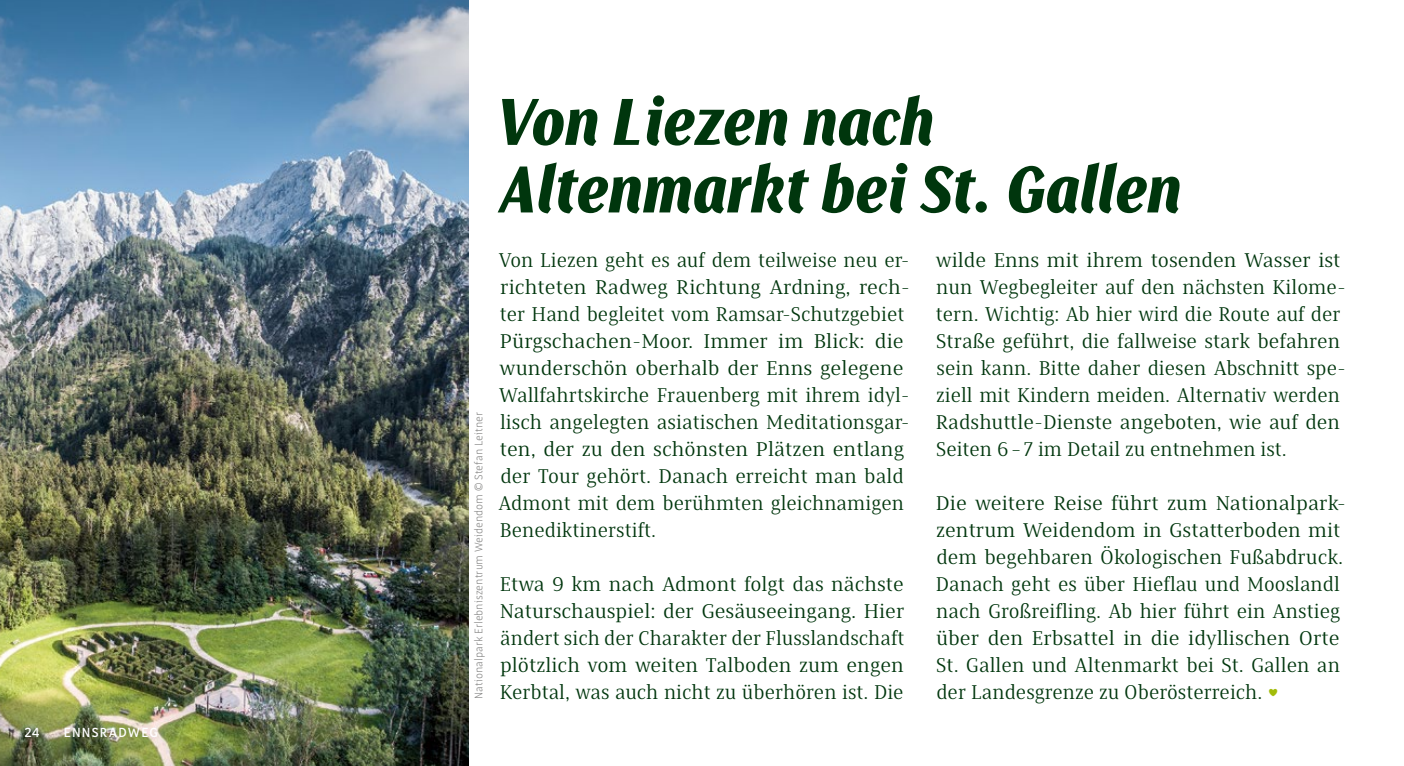
<style>
.page{position:relative;width:1404px;height:766px;background:#fff}
.page>*{position:absolute;margin:0;border:0;box-sizing:border-box;transform-origin:0 0}
.t1{font:italic 900 67.5px/67.5px "Saya Semi Sans FY";color:#00360d}
.t2{font:20.25px/27px "Saya Serif FY";color:#00360d}
.t3{font:20.25px/27px "Saya Serif FY";color:#00360d;scale:1.04 1}
.t4{font:20.25px/27px "Saya Serif FY";color:#00360d;scale:1.05 1}
.t5{font:500 13.5px "Saya FY";letter-spacing:.09em;color:#fff}
.t6{font:300 11.25px "Saya FY";color:#878786}
.s1{color:#a2bc09}
</style>
<div class="page">
<img style="left:0;top:0;width:468px;height:765px">
<p class="t5" style="left:25px;top:724px;width:17px">24</p>
<p class="t5" style="left:64px;top:724px;width:96px">ENNSRADWEG</p>
<p class="t6" style="left:472px;top:698px;width:288px;rotate:-90deg">Nationalpark Erlebniszentrum Weidendom © Stefan Leitner</p>
<h1 class="t1" style="left:496px;top:86px;width:687px">Von Liezen nach<br>Altenmarkt bei St. Gallen</h1>
<p class="t2" style="left:498px;top:246px;width:413px">Von Liezen geht es auf dem teilweise neu er&shy;richteten Radweg Richtung Ardning, rech&shy;ter Hand begleitet vom Ramsar-Schutzgebiet Pürgschachen-Moor. Immer im Blick: die wunderschön oberhalb der Enns gelegene Wallfahrtskirche Frauenberg mit ihrem idyl&shy;lisch angelegten asiatischen Meditationsgar&shy;ten, der zu den schönsten Plätzen entlang der Tour gehört. Danach erreicht man bald Admont mit dem berühmten gleichnamigen Benediktinerstift.</p>
<p class="t2" style="left:499px;top:570px;width:406px;text-align:justify">Etwa 9 km nach Admont folgt das nächste Naturschauspiel: der Gesäuseeingang. Hier ändert sich der Charakter der Flusslandschaft plötzlich vom weiten Talboden zum engen Kerbtal, was auch nicht zu überhören ist. Die</p>
<p class="t3" style="left:935px;top:246px;width:396px">wilde Enns mit ihrem tosenden Wasser ist nun Wegbegleiter auf den nächsten Kilome&shy;tern. Wichtig: Ab hier wird die Route auf der Straße geführt, die fallweise stark befahren sein kann. Bitte daher diesen Abschnitt spe&shy;ziell mit Kindern meiden. Alternativ werden Radshuttle-Dienste angeboten, wie auf den Seiten 6–7 im Detail zu entnehmen ist.</p>
<p class="t4" style="left:935px;top:489px;width:392px">Die weitere Reise führt zum Nationalpark&shy;zentrum Weidendom in Gstatterboden mit dem begehbaren Ökologischen Fußabdruck.<br>Danach geht es über Hieflau und Mooslandl nach Großreifling. Ab hier führt ein Anstieg über den Erbsattel in die idyllischen Orte St. Gallen und Altenmarkt bei St. Gallen an</p>
<p class="t2" style="left:936px;top:678px;width:344px">der Landesgrenze zu Oberösterreich. <span class="s1">♥</span></p>
</div>
